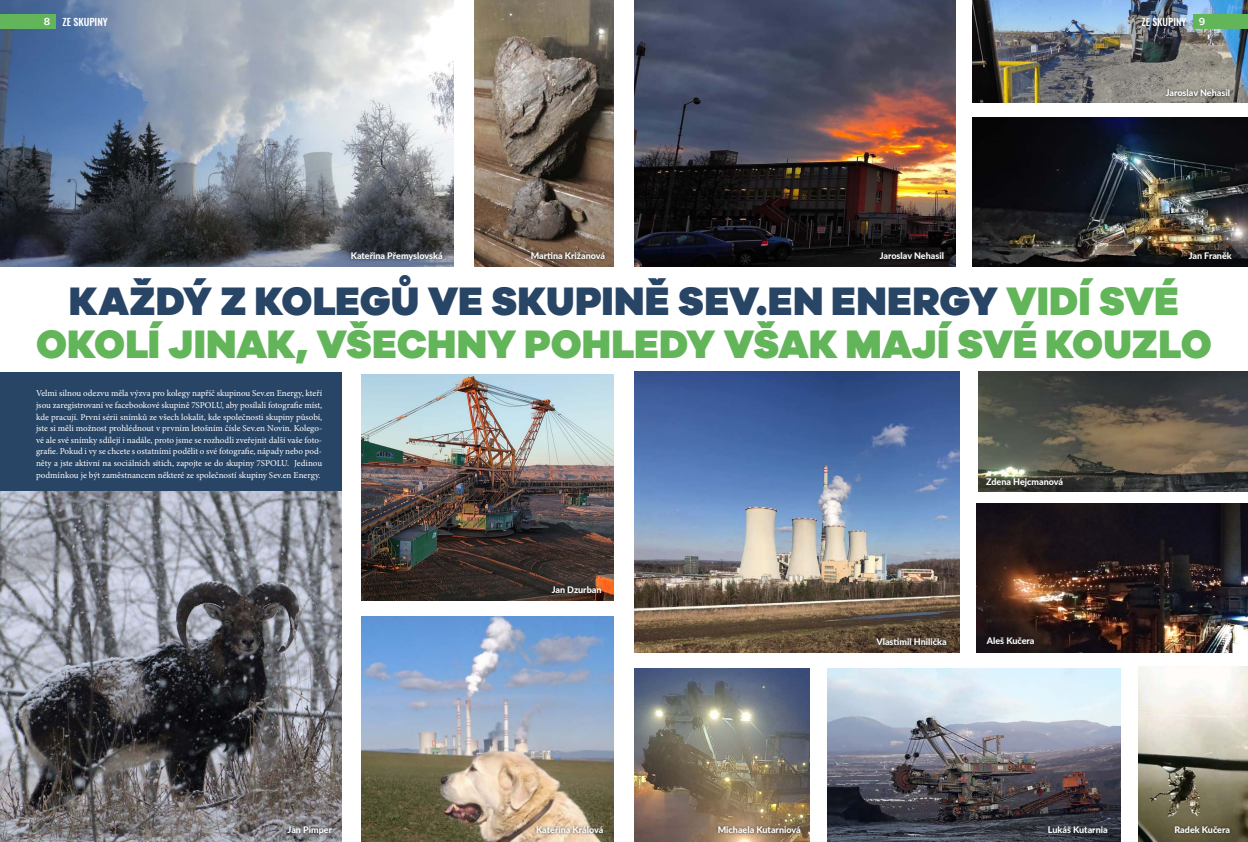
<style>
.page{position:relative;width:1248px;height:842px;background:#fff}
.page>*{position:absolute;margin:0;border:0;box-sizing:border-box;transform-origin:0 0}
.t1{font:900 41px "Galano Grotesque";color:#63b55a}
.t2{font:900 41px "Galano Grotesque";letter-spacing:.005em;color:#284566}
.t3{font:500 10px "Oswald";color:#fff}
.t4{font:700 10px "Amsi Pro";color:#fff}
.t5{font:9px/11.6px "Minion Pro";letter-spacing:-.005em;color:#fff;text-align:justify}
.t6{font:800 9px "Lato";color:#fff}
.s1{font-family:"Amsi Pro";font-weight:700}
.s2{color:#284566}
</style>
<div class="page">
<img style="left:972px;top:0;width:275px;height:103px">
<img style="left:972px;top:118px;width:275px;height:148px">
<div style="left:0;top:373px;width:341px;height:119px;background:#284566"></div>
<img style="left:0;top:0;width:454px;height:266px">
<div style="left:1192px;top:14px;width:55px;height:14px;background:#63b55a"></div>
<div style="left:0;top:14px;width:56px;height:14px;background:#63b55a"></div>
<img style="left:976px;top:503px;width:271px;height:149px">
<img style="left:978px;top:371px;width:269px;height:121px">
<img style="left:361px;top:374px;width:252px;height:227px">
<img style="left:0;top:492px;width:341px;height:350px">
<img style="left:634px;top:0;width:321px;height:266px">
<img style="left:361px;top:617px;width:252px;height:225px">
<img style="left:827px;top:668px;width:292px;height:174px">
<img style="left:474px;top:0;width:139px;height:266px">
<img style="left:634px;top:669px;width:175px;height:173px">
<img style="left:1138px;top:667px;width:109px;height:175px">
<img style="left:634px;top:371px;width:325px;height:281px">
<div style="left:348px;top:250px;width:97px;height:14px;background:#1d1d1b;opacity:.75"></div>
<div style="left:528px;top:250px;width:79px;height:12px;background:#1d1d1b;opacity:.75"></div>
<div style="left:876px;top:250px;width:70px;height:12px;background:#171515"></div>
<div style="left:1162px;top:87px;width:70px;height:12px;background:#1d1d1b;opacity:.75"></div>
<div style="left:1185px;top:250px;width:49px;height:12px;background:#1d1d1b;opacity:.75"></div>
<div style="left:983px;top:476px;width:82px;height:14px;background:#1d1d1b;opacity:.75"></div>
<div style="left:983px;top:634px;width:53px;height:13px;background:#1d1d1b;opacity:.75"></div>
<div style="left:1171px;top:824px;width:61px;height:13px;background:#1d1d1b;opacity:.75"></div>
<div style="left:1045px;top:824px;width:65px;height:13px;background:#1d1d1b;opacity:.75"></div>
<div style="left:715px;top:824px;width:88px;height:13px;background:#1d1d1b;opacity:.75"></div>
<div style="left:533px;top:824px;width:73px;height:13px;background:#1d1d1b;opacity:.75"></div>
<div style="left:548px;top:583px;width:56px;height:13px;background:#1d1d1b;opacity:.75"></div>
<div style="left:873px;top:635px;width:75px;height:13px;background:#1d1d1b;opacity:.75"></div>
<div style="left:284px;top:824px;width:51px;height:14px;background:#1d1d1b;opacity:.75"></div>
<p class="t4" style="left:44px;top:14px;width:8px">8</p>
<p class="t3" style="left:63px;top:15px;width:47px">ZE SKUPINY</p>
<p class="t3" style="left:1141px;top:15px;width:65px">ZE SKUPINY <span class="s1">9</span></p>
<p class="t6" style="left:351px;top:249px;width:93px">Kateřina Přemyslovská</p>
<p class="t6" style="left:530px;top:249px;width:76px">Martina Križanová</p>
<p class="t6" style="left:879px;top:249px;width:66px">Jaroslav Nehasil</p>
<p class="t6" style="left:1165px;top:86px;width:66px">Jaroslav Nehasil</p>
<p class="t6" style="left:1188px;top:249px;width:45px">Jan Franěk</p>
<h1 class="t2" style="left:69px;top:275px;width:270px">KAŽDÝ Z KOLEG</h1>
<h1 class="t2" style="left:391px;top:275px;width:495px">Ů VE SKUPIN Ě SEV.EN ENERG</h1>
<h1 class="t1" style="left:968px;top:275px;width:209px"><span class="s2">Y</span> VID Í SVÉ</h1>
<h1 class="t1" style="left:36px;top:318px;width:573px">OKOLÍ JINAK, VŠECHNY POHLED</h1>
<h1 class="t1" style="left:686px;top:318px;width:527px">Y VŠAK MAJÍ SVÉ KOUZLO</h1>
<p class="t5" style="left:36px;top:388px;width:288px">Velmi silnou odezvu měla výzva pro kolegy napříč skupinou Sev.en Energy, kteří jsou zaregistrovaní ve facebookové skupině 7SPOLU, aby posílali fotografie míst, kde pracují. První sérii snímků ze všech lokalit, kde společnosti skupiny působí, jste si měli možnost prohlédnout v prvním letošním čísle Sev.en Novin. Kolego&shy;vé ale své snímky sdílejí i nadále, proto jsme se rozhodli zveřejnit další vaše foto&shy;grafie. Pokud i vy se chcete s ostatními podělit o své fotografie, nápady nebo pod&shy;něty a jste aktivní na sociálních sítích, zapojte se do skupiny 7SPOLU. Jedinou podmínkou je být zaměstnancem některé ze společností skupiny Sev.en Energy.</p>
<p class="t6" style="left:287px;top:823px;width:46px">Jan Pimper</p>
<p class="t6" style="left:551px;top:583px;width:51px">Jan Dzurban</p>
<p class="t6" style="left:986px;top:475px;width:79px">Zdena Hejcmanová</p>
<p class="t6" style="left:876px;top:635px;width:72px">Vlastimil Hnilička</p>
<p class="t6" style="left:986px;top:634px;width:49px">Aleš Kučera</p>
<p class="t6" style="left:536px;top:823px;width:69px">Kateřina Králová</p>
<p class="t6" style="left:717px;top:823px;width:85px">Michaela Kutarniová</p>
<p class="t6" style="left:1047px;top:823px;width:61px">Lukáš Kutarnia</p>
<p class="t6" style="left:1174px;top:823px;width:57px">Radek Kučera</p>
</div>
